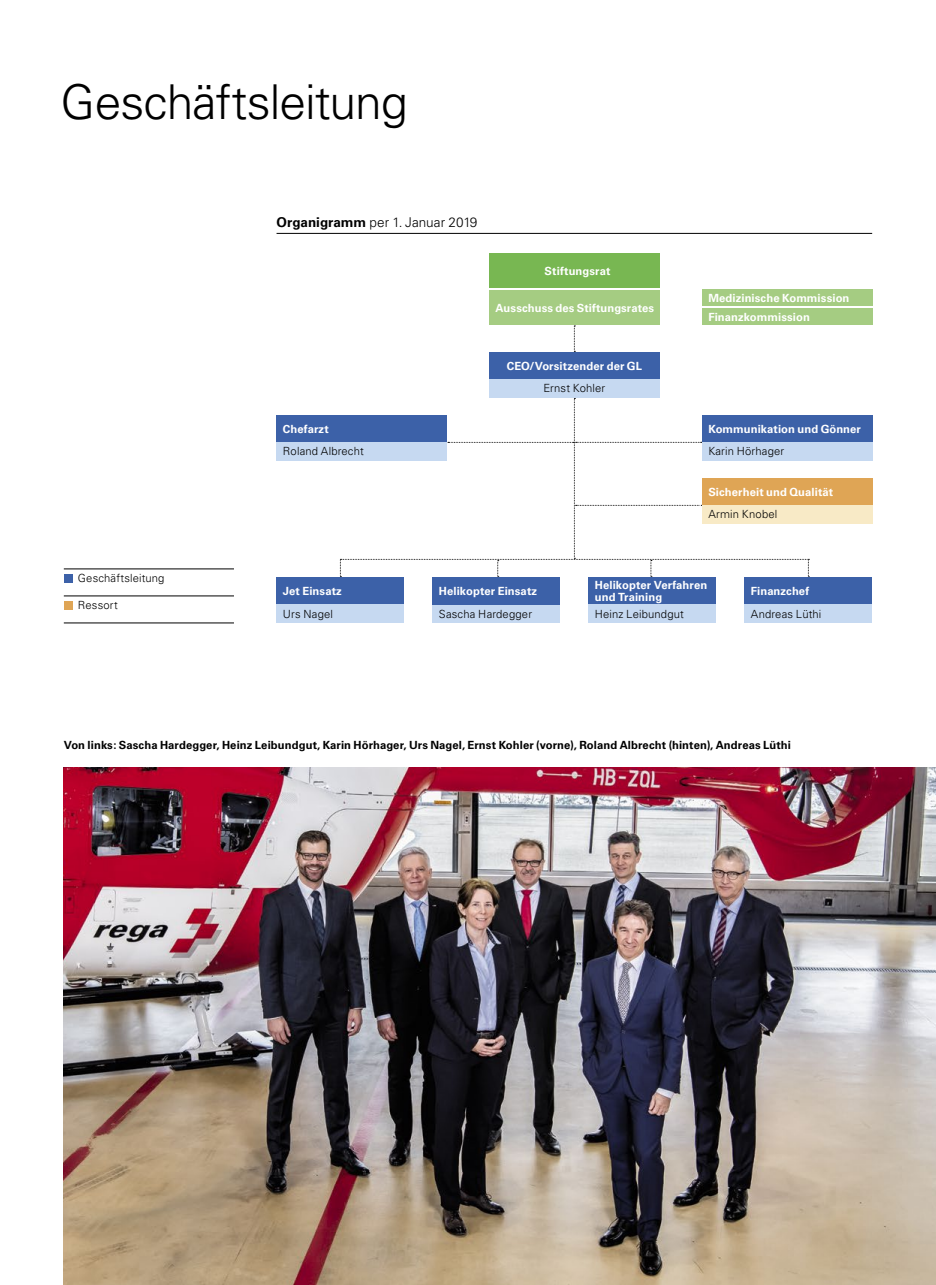
<style>
.page{position:relative;width:936px;height:1285px;background:#fff}
.page>*{position:absolute;margin:0;border:0;box-sizing:border-box;transform-origin:0 0}
.t1{font:300 48px "Univers LT Std";letter-spacing:-.02em;color:#000}
.t2{font:300 13.5px "Univers LT Std";letter-spacing:.005em;color:#000}
.t3{font:700 11.25px/22.5px "Univers LT Std";letter-spacing:.005em;color:#fff}
.t4{font:700 11.25px "Univers LT Std";letter-spacing:.005em;color:#000}
.t5{font:300 11.25px/22.5px "Univers LT Std";letter-spacing:.015em;color:#000}
.s1{font-weight:700}
.s2{font-weight:300;color:#000}
.s3{font-weight:700;color:#fff}
</style>
<div class="page">
<img style="left:64px;top:767px;width:871px;height:517px">
<hr style="left:276px;top:233px;width:596px;height:1px;background:#000">
<div style="left:489px;top:253px;width:170px;height:35px;background:#78b752"></div>
<div style="left:702px;top:289px;width:170px;height:17px;background:#a5cc82"></div>
<div style="left:489px;top:290px;width:170px;height:35px;background:#a5cc82"></div>
<div style="left:702px;top:308px;width:170px;height:17px;background:#a5cc82"></div>
<div style="left:489px;top:352px;width:170px;height:27px;background:#3c61a8"></div>
<div style="left:489px;top:379px;width:170px;height:18px;background:#c6d9f1"></div>
<div style="left:276px;top:415px;width:170px;height:27px;background:#3c61a8"></div>
<div style="left:276px;top:442px;width:170px;height:18px;background:#c6d9f1"></div>
<div style="left:702px;top:415px;width:170px;height:27px;background:#3c61a8"></div>
<div style="left:702px;top:442px;width:170px;height:18px;background:#c6d9f1"></div>
<div style="left:702px;top:478px;width:170px;height:27px;background:#dfa555"></div>
<div style="left:702px;top:505px;width:170px;height:18px;background:#f8eac6"></div>
<div style="left:432px;top:604px;width:128px;height:18px;background:#c6d9f1"></div>
<div style="left:432px;top:577px;width:128px;height:27px;background:#3c61a8"></div>
<div style="left:276px;top:577px;width:128px;height:27px;background:#3c61a8"></div>
<div style="left:276px;top:604px;width:128px;height:18px;background:#c6d9f1"></div>
<div style="left:588px;top:577px;width:128px;height:27px;background:#3c61a8"></div>
<div style="left:588px;top:604px;width:128px;height:18px;background:#c6d9f1"></div>
<div style="left:744px;top:577px;width:128px;height:27px;background:#3c61a8"></div>
<div style="left:744px;top:604px;width:128px;height:18px;background:#c6d9f1"></div>
<svg style="left:340px;top:398px;width:469px;height:179px"></svg>
<svg style="left:574px;top:325px;width:1px;height:27px"></svg>
<hr style="left:64px;top:568px;width:170px;height:1px;background:#000">
<hr style="left:64px;top:595px;width:170px;height:1px;background:#000">
<hr style="left:64px;top:622px;width:170px;height:1px;background:#000">
<div style="left:64px;top:573px;width:8px;height:9px;background:#3c61a8"></div>
<div style="left:64px;top:600px;width:8px;height:9px;background:#dfa555"></div>
<h2 class="t1" style="left:61px;top:73px;width:348px">Geschäftsleitung</h2>
<p class="t2" style="left:276px;top:214px;width:202px"><span class="s1">Organigramm</span> per 1. Januar 2019</p>
<p class="t3" style="left:544px;top:259px;width:67px">Stiftungsrat</p>
<p class="t3" style="left:495px;top:296px;width:160px">Ausschuss des Stiftungsrates</p>
<p class="t3" style="left:506px;top:354px;width:137px;text-align:center">CEO/Vorsitzender der GL<br><span class="s2">Ernst Kohler</span></p>
<p class="t3" style="left:708px;top:286px;width:143px">Medizinische Kommission</p>
<p class="t3" style="left:708px;top:305px;width:103px">Finanzkommission</p>
<p class="t5" style="left:78px;top:566px;width:88px">Geschäftsleitung</p>
<p class="t5" style="left:78px;top:593px;width:41px">Ressort</p>
<p class="t5" style="left:283px;top:417px;width:82px"><span class="s3">Chefarzt<br></span>Roland Albrecht</p>
<p class="t3" style="left:708px;top:417px;width:154px">Kommunikation und Gönner<br><span class="s2">Karin Hörhager</span></p>
<p class="t3" style="left:708px;top:480px;width:126px">Sicherheit und Qualität<br><span class="s2">Armin Knobel</span></p>
<p class="t3" style="left:283px;top:579px;width:61px">Jet Einsatz</p>
<p class="t3" style="left:439px;top:579px;width:100px">Helikopter Einsatz</p>
<p class="t5" style="left:283px;top:602px;width:52px">Urs Nagel</p>
<p class="t5" style="left:439px;top:602px;width:95px">Sascha Hardegger</p>
<p class="t3" style="left:595px;top:579px;width:114px;line-height:12px">Helikopter Verfahren und Training</p>
<p class="t5" style="left:595px;top:602px;width:90px">Heinz Leibundgut</p>
<p class="t5" style="left:750px;top:579px;width:72px"><span class="s3">Finanzchef<br></span>Andreas Lüthi</p>
<p class="t4" style="left:64px;top:738px;width:728px">Von links: Sascha Hardegger, Heinz Leibundgut, Karin Hörhager, Urs Nagel, Ernst Kohler (vorne), Roland Albrecht (hinten), Andreas Lüthi</p>
</div>
